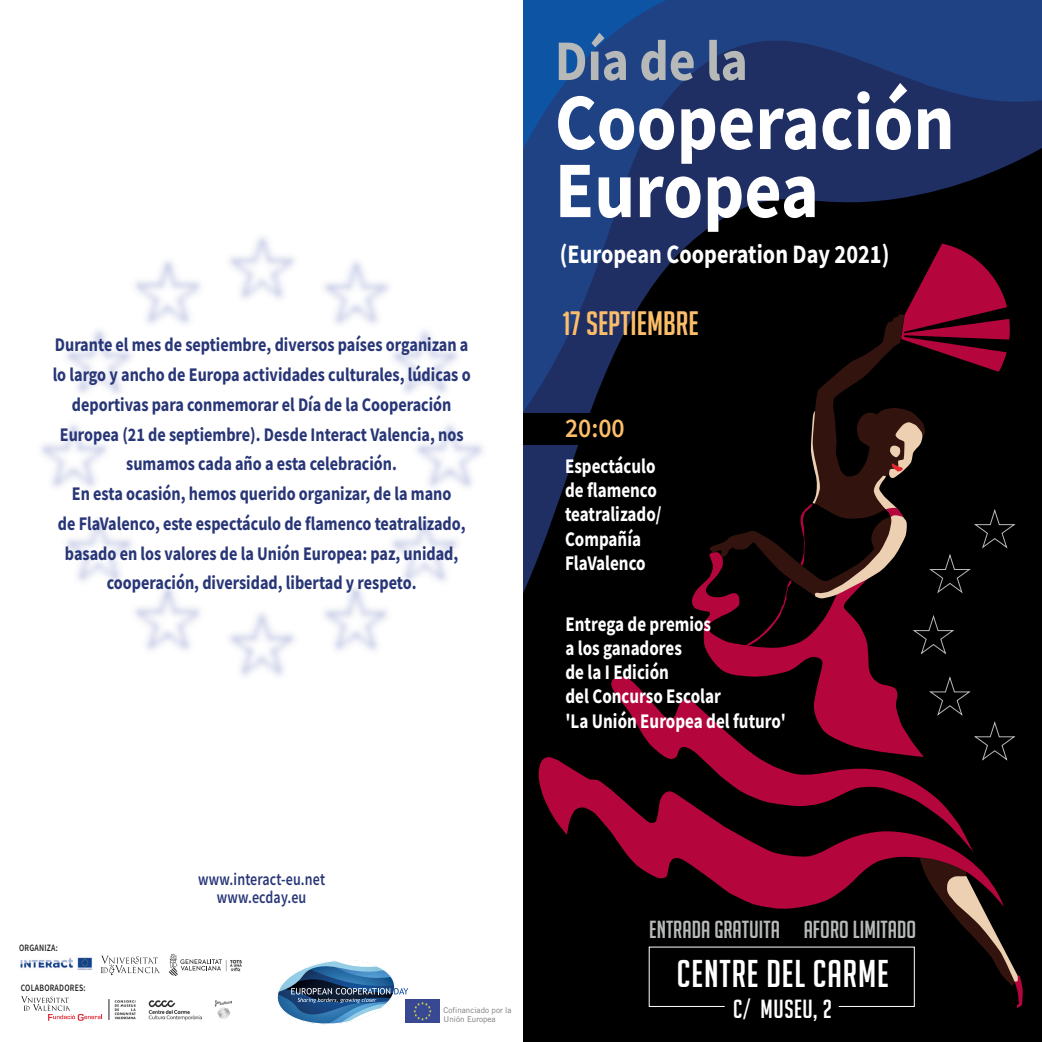
<style>
.page{position:relative;width:1042px;height:1042px;background:#fff}
.page>*{position:absolute;margin:0;border:0;box-sizing:border-box;transform-origin:0 0}
.t1{font:700 79.98px/68.1px "Source Sans Pro";color:#fff;scale:.9 1}
.t2{font:700 57.4px "Source Sans Pro";color:#b6b9b8;scale:.9 1}
.t3{font:37.8px "Big Noodle Titling";letter-spacing:.025em;color:#fff}
.t4{font:33.07px "Big Noodle Titling";color:#fdbe69}
.t5{font:600 27.12px "Source Sans Pro";color:#fdbe69;scale:.95 1}
.t6{font:700 26.6px "Source Sans Pro";color:#fff;scale:.84 1}
.t7{font:25.55px "Big Noodle Titling";letter-spacing:.025em;color:#fff}
.t8{font:24.15px "Big Noodle Titling";letter-spacing:.005em;color:#b6b9b8}
.t9{font:700 20.82px/24.3px "Source Sans Pro";color:#fff;scale:.82 1}
.t10{font:700 19.25px/29.8px "Source Sans Pro";color:#283677;text-align:center;scale:.84 1}
.t11{font:600 17.5px/17.5px "Source Sans Pro";letter-spacing:.01em;color:#283677;text-align:center;scale:.8 1}
.t12{font:600 9.8px "Source Sans Pro";letter-spacing:.03em;color:#231f20;scale:.8 1}
.t13{font:8.05px/8.9px "Trade Gothic";color:#76787b}
</style>
<div class="page">
<div style="left:523px;top:0;width:519px;height:1042px;background:#000"></div>
<svg style="left:523px;top:492px;width:493px;height:163px"></svg>
<svg style="left:523px;top:0;width:519px;height:492px"></svg>
<svg style="left:523px;top:0;width:307px;height:307px;background:#1a366e"></svg>
<svg style="left:21px;top:996px;width:81px;height:25px"></svg>
<img style="left:20px;top:957px;width:72px;height:13px">
<svg style="left:101px;top:956px;width:59px;height:19px"></svg>
<img style="left:114px;top:1000px;width:117px;height:21px">
<img style="left:226px;top:959px;width:16px;height:13px">
<svg style="left:169px;top:954px;width:53px;height:22px"></svg>
<svg style="left:277px;top:960px;width:131px;height:65px"></svg>
<svg style="left:691px;top:552px;width:233px;height:124px"></svg>
<svg style="left:611px;top:676px;width:313px;height:81px"></svg>
<svg style="left:538px;top:757px;width:435px;height:117px"></svg>
<svg style="left:649px;top:856px;width:374px;height:152px"></svg>
<div style="left:523px;top:413px;width:112px;height:32px;background:#000"></div>
<img style="left:405px;top:1000px;width:34px;height:22px">
<svg style="left:709px;top:243px;width:306px;height:411px"></svg>
<svg style="left:929px;top:676px;width:86px;height:85px"></svg>
<svg style="left:109px;top:999px;width:1px;height:21px"></svg>
<p class="t10" style="left:53px;top:330px;width:499px">Durante el mes de septiembre, diversos países organizan a lo largo y ancho de Europa actividades culturales, lúdicas o deportivas para conmemorar el Día de la Cooperación Europea (21 de septiembre). Desde Interact Valencia, nos sumamos cada año a esta celebración.<br>En esta ocasión, hemos querido organizar, de la mano<br>de FlaValenco, este espectáculo de flamenco teatralizado, basado en los valores de la Unión Europea: paz, unidad, cooperación, diversidad, libertad y respeto.</p>
<h2 class="t2" style="left:555px;top:22px;width:216px">Día de la</h2>
<h1 class="t1" style="left:555px;top:87px;width:446px">Cooperación<br>Europea</h1>
<h3 class="t6" style="left:560px;top:236px;width:394px">(European Cooperation Day 2021)</h3>
<h3 class="t4" style="left:562px;top:306px;width:138px">17 SEPTIEMBRE</h3>
<h3 class="t5" style="left:565px;top:410px;width:64px">20:00</h3>
<p class="t9" style="left:565px;top:453px;width:119px">Espectáculo de flamenco teatralizado/<br>Compañía<br>FlaValenco</p>
<p class="t9" style="left:565px;top:611px;width:270px">Entrega de premios<br>a los ganadores<br>de la I Edición<br>del Concurso Escolar<br>'La Unión Europea del futuro'</p>
<p class="t12" style="left:19px;top:941px;width:50px">ORGANIZA:</p>
<p class="t12" style="left:21px;top:981px;width:83px">COLABORADORES:</p>
<p class="t11" style="left:198px;top:870px;width:160px">www.interact-eu.net www.ecday.eu</p>
<p class="t13" style="left:443px;top:1006px;width:70px">Cofinanciado por la<br>Unión Europea</p>
<p class="t8" style="left:649px;top:917px;width:269px">ENTRADA GRATUITA AFORO LIMITADO</p>
<h3 class="t3" style="left:677px;top:953px;width:213px">CENTRE DEL CARME</h3>
<h3 class="t7" style="left:733px;top:995px;width:101px">C/ MUSEU, 2</h3>
</div>
